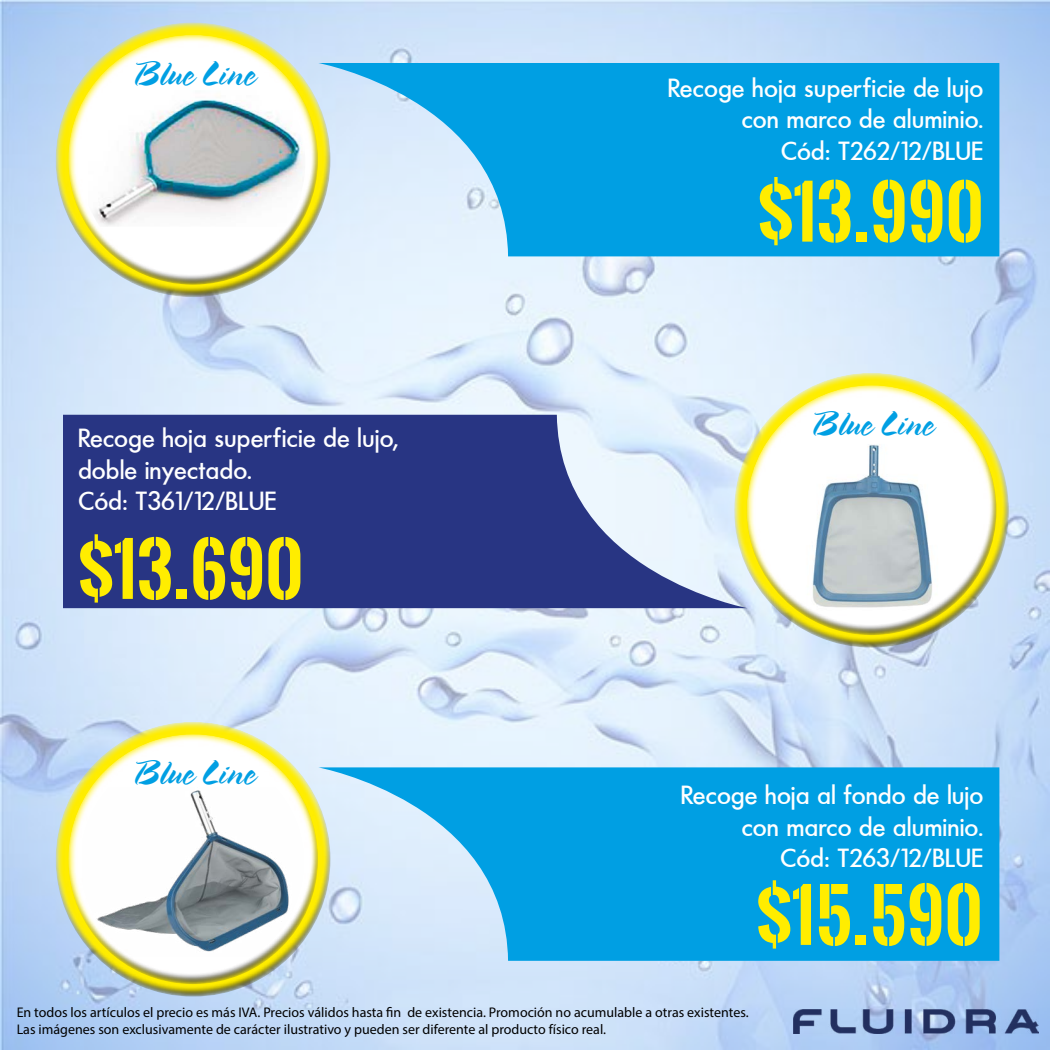
<style>
.page{position:relative;width:1050px;height:1050px;background:#fff}
.page>*{position:absolute;margin:0;border:0;box-sizing:border-box;transform-origin:0 0}
.t1{font:700 70px "Oswald Stencil";color:#ffed00}
.t2{font:35.88px "HL Brush 2 BK";color:#009fe3}
.t3{font:500 28px/31.5px "Futura";letter-spacing:.05em;color:#fff;text-align:right}
.t4{font:14px/16.8px "Myriad Pro";color:#000}
</style>
<div class="page">
<img style="left:0;top:0;width:1050px;height:1050px">
<svg style="left:347px;top:63px;width:652px;height:193px;background:#26ace7"></svg>
<svg style="left:347px;top:767px;width:652px;height:194px;background:#25abe7"></svg>
<svg style="left:63px;top:415px;width:657px;height:193px;background:#485597"></svg>
<img style="left:794px;top:1009px;width:244px;height:25px">
<div style="left:41px;top:10px;width:306px;height:289px;background:#000;opacity:.75"></div>
<div style="left:41px;top:709px;width:306px;height:289px;background:#000;opacity:.75"></div>
<div style="left:720px;top:360px;width:306px;height:289px;background:#000;opacity:.75"></div>
<div style="left:54px;top:23px;width:280px;height:263px;background:#000;opacity:.75"></div>
<div style="left:54px;top:722px;width:280px;height:263px;background:#000;opacity:.75"></div>
<div style="left:732px;top:373px;width:280px;height:263px;background:#000;opacity:.75"></div>
<img style="left:88px;top:90px;width:217px;height:137px">
<img style="left:82px;top:786px;width:223px;height:171px">
<img style="left:758px;top:434px;width:226px;height:191px">
<h2 class="t2" style="left:131px;top:51px;width:125px">Blue Line</h2>
<h3 class="t3" style="left:79px;top:423px;width:321px;text-align:left">Recoge hoja superficie de lujo, doble inyectado.<br>Cód: T361/12/BLUE</h3>
<h1 class="t1" style="left:77px;top:518px;width:228px">$13.690</h1>
<h2 class="t2" style="left:131px;top:751px;width:125px">Blue Line</h2>
<h3 class="t3" style="left:669px;top:72px;width:316px">Recoge hoja superficie de lujo con marco de aluminio.<br>Cód: T262/12/BLUE</h3>
<h1 class="t1" style="left:757px;top:161px;width:229px">$13.990</h1>
<h2 class="t2" style="left:810px;top:402px;width:125px">Blue Line</h2>
<h3 class="t3" style="left:682px;top:780px;width:303px">Recoge hoja al fondo de lujo con marco de aluminio.<br>Cód: T263/12/BLUE</h3>
<h1 class="t1" style="left:755px;top:864px;width:229px">$15.590</h1>
<p class="t4" style="left:17px;top:1004px;width:734px">En todos los artículos el precio es más IVA. Precios válidos hasta fin de existencia. Promoción no acumulable a otras existentes.<br>Las imágenes son exclusivamente de carácter ilustrativo y pueden ser diferente al producto físico real.</p>
</div>
